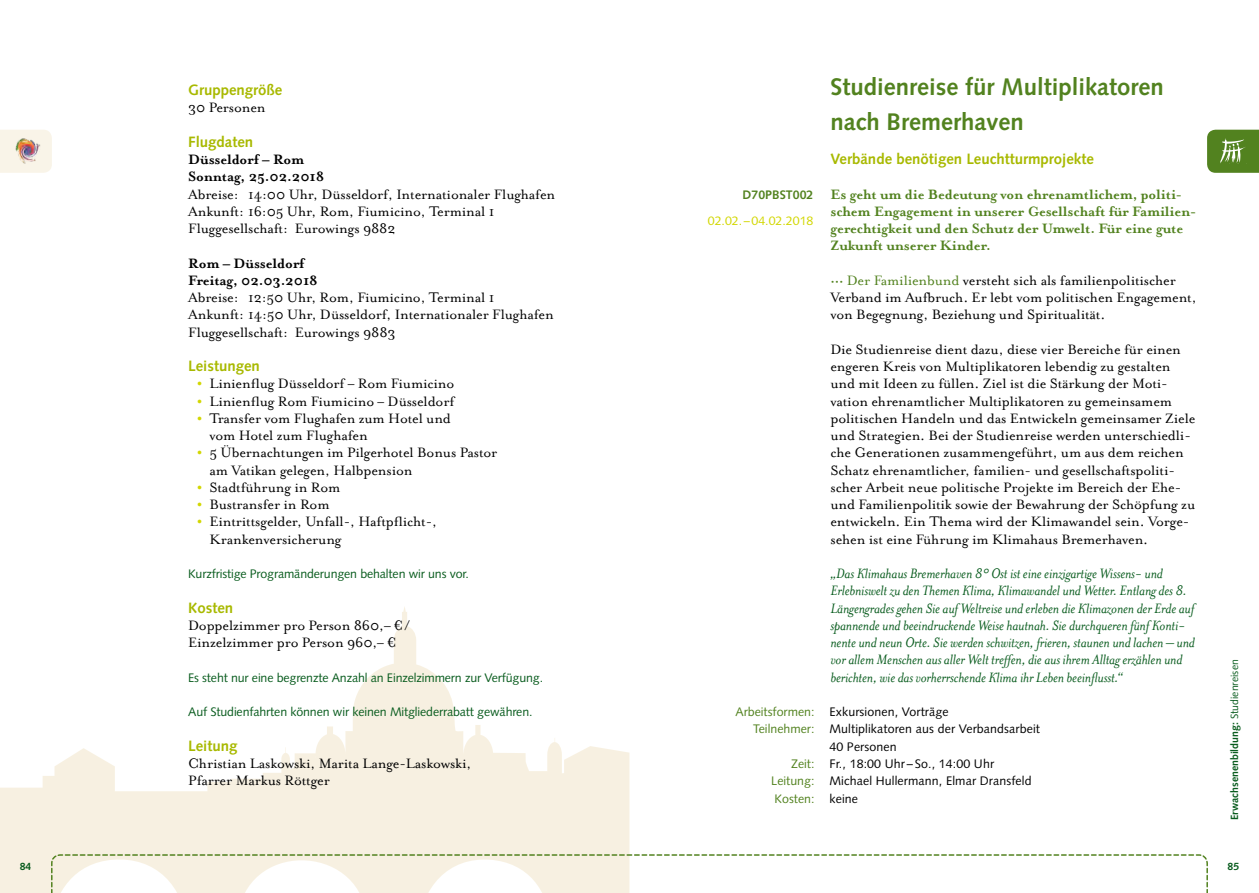
<style>
.page{position:relative;width:1259px;height:893px;background:#fff}
.page>*{position:absolute;margin:0;border:0;box-sizing:border-box;transform-origin:0 0}
.t1{font:700 24px/34.5px "Syntax LT Std";color:#52821f}
.t2{font:15.75px/17.2px "Mrs Eaves Roman";letter-spacing:-.01em;color:#000}
.t3{font:italic 15.75px/17.2px "Mrs Eaves";letter-spacing:-.01em;color:#095c1e}
.t4{font:700 15.75px/17.2px "Mrs Eaves";letter-spacing:-.01em;color:#52821f}
.t5{font:700 15.75px/17.2px "Mrs Eaves";letter-spacing:-.01em;color:#000}
.t6{font:700 15px "Syntax LT Std";color:#a8b901}
.t7{font:12.3px "Syntax LT Std";letter-spacing:-.01em;color:#095c1e}
.t8{font:12.3px "Syntax LT Std";letter-spacing:.01em;color:#000}
.t9{font:12.3px "Syntax LT Std";color:#d2d700}
.t10{font:12.3px "Syntax LT Std";color:#52821f}
.t11{font:700 12.3px "Syntax LT Std";color:#52821f}
.t12{font:700 10.5px "Syntax LT Std";color:#095c1e}
.s1{font-family:"Mrs Eaves";font-weight:700;color:#52821f}
.s2{color:#52821f}
.s3{color:#000}
.s4{font-weight:400}
</style>
<div class="page">
<svg style="left:0;top:607px;width:629px;height:286px"></svg>
<div style="left:0;top:130px;width:52px;height:43px;background:#f9f4e8"></div>
<svg style="left:50px;top:853px;width:1158px;height:40px"></svg>
<img style="left:16px;top:138px;width:25px;height:26px">
<svg style="left:1207px;top:130px;width:52px;height:43px"></svg>
<p class="t6" style="left:188px;top:81px;width:96px">Gruppengröße</p>
<p class="t2" style="left:188px;top:99px;width:79px">30 Personen</p>
<p class="t6" style="left:188px;top:133px;width:67px">Flugdaten</p>
<p class="t5" style="left:188px;top:151px;width:138px">Düsseldorf – Rom<br>Sonntag, 25.02.2018</p>
<p class="t2" style="left:188px;top:186px;width:369px">Abreise: 14:00 Uhr, Düsseldorf, Internationaler Flughafen<br>Ankunft: 16:05 Uhr, Rom, Fiumicino, Terminal 1<br>Fluggesellschaft: Eurowings 9882</p>
<p class="t5" style="left:188px;top:254px;width:131px">Rom – Düsseldorf<br>Freitag, 02.03.2018</p>
<p class="t2" style="left:188px;top:289px;width:367px">Abreise: 12:50 Uhr, Rom, Fiumicino, Terminal 1<br>Ankunft: 14:50 Uhr, Düsseldorf, Internationaler Flughafen<br>Fluggesellschaft: Eurowings 9883</p>
<p class="t6" style="left:188px;top:357px;width:73px">Leistungen</p>
<p class="t2" style="left:209px;top:375px;width:289px">Linienflug Düsseldorf – Rom Fiumicino<br>Linienflug Rom Fiumicino – Düsseldorf<br>Transfer vom Flughafen zum Hotel und<br>vom Hotel zum Flughafen<br>5 Übernachtungen im Pilgerhotel Bonus Pastor am Vatikan gelegen, Halbpension<br>Stadtführung in Rom<br>Bustransfer in Rom<br>Eintrittsgelder, Unfall-, Haftpflicht-,<br>Krankenversicherung</p>
<p class="t7" style="left:188px;top:567px;width:282px">Kurzfristige Programänderungen behalten wir uns vor.</p>
<p class="t6" style="left:188px;top:599px;width:46px">Kosten</p>
<p class="t2" style="left:188px;top:617px;width:223px">Doppelzimmer pro Person 860,– €/<br>Einzelzimmer pro Person 960,– €</p>
<p class="t7" style="left:188px;top:670px;width:356px">Es steht nur eine begrenzte Anzahl an Einzelzimmern zur Verfügung.</p>
<p class="t7" style="left:188px;top:705px;width:346px">Auf Studienfahrten können wir keinen Mitgliederrabatt gewähren.</p>
<p class="t6" style="left:188px;top:737px;width:51px">Leitung</p>
<p class="t2" style="left:188px;top:755px;width:285px">Christian Laskowski, Marita Lange-Laskowski,<br>Pfarrer Markus Röttger</p>
<p class="t11" style="left:742px;top:187px;width:72px">D70PBST002</p>
<p class="t9" style="left:708px;top:213px;width:107px">02.02.–04.02.2018</p>
<h1 class="t1" style="left:830px;top:70px;width:335px">Studienreise für Multiplikatoren nach Bremerhaven</h1>
<p class="t6" style="left:830px;top:150px;width:265px">Verbände benötigen Leuchtturmprojekte</p>
<p class="t4" style="left:830px;top:185px;width:367px">Es geht um die Bedeutung von ehrenamtlichem, politi&shy;schem Engagement in unserer Gesellschaft für Familien&shy;gerechtigkeit und den Schutz der Umwelt. Für eine gute Zukunft unserer Kinder.</p>
<p class="t2" style="left:830px;top:272px;width:368px"><span class="s1">···</span> <span class="s2">Der Familienbund</span> versteht sich als familienpolitischer<br>Verband im Aufbruch. Er lebt vom politischen Engagement, von Begegnung, Beziehung und Spiritualität.</p>
<p class="t2" style="left:830px;top:341px;width:366px">Die Studienreise dient dazu, diese vier Bereiche für einen engeren Kreis von Multiplikatoren lebendig zu gestalten und mit Ideen zu füllen. Ziel ist die Stärkung der Moti&shy;vation ehrenamtlicher Multiplikatoren zu gemeinsamem politischen Handeln und das Entwickeln gemeinsamer Ziele und Strategien. Bei der Studienreise werden unterschiedli&shy;che Generationen zusammengeführt, um aus dem reichen Schatz ehrenamtlicher, familien- und gesellschaftspoliti&shy;scher Arbeit neue politische Projekte im Bereich der Ehe&shy;und Familienpolitik sowie der Bewahrung der Schöpfung zu entwickeln. Ein Thema wird der Klimawandel sein. Vorge&shy;sehen ist eine Führung im Klimahaus Bremerhaven.</p>
<p class="t3" style="left:830px;top:565px;width:366px">„Das Klimahaus Bremerhaven 8° Ost ist eine einzigartige Wissens- und Erlebniswelt zu den Themen Klima, Klimawandel und Wetter. Entlang des 8.<br>Längengrades gehen Sie auf Weltreise und erleben die Klimazonen der Erde auf spannende und beeindruckende Weise hautnah. Sie durchqueren fünf Konti&shy;nente und neun Orte. Sie werden schwitzen, frieren, staunen und lachen – und vor allem Menschen aus aller Welt treffen, die aus ihrem Alltag erzählen und berichten, wie das vorherrschende Klima ihr Leben beeinflusst.“</p>
<p class="t8" style="left:735px;top:705px;width:215px"><span class="s2">Arbeitsformen:</span> Exkursionen, Vorträge</p>
<p class="t8" style="left:753px;top:722px;width:288px"><span class="s2">Teilnehmer:</span> Multiplikatoren aus der Verbandsarbeit</p>
<p class="t8" style="left:829px;top:739px;width:69px">40 Personen</p>
<p class="t8" style="left:791px;top:756px;width:204px"><span class="s2">Zeit:</span> Fr., 18:00 Uhr – So., 14:00 Uhr</p>
<p class="t8" style="left:771px;top:774px;width:262px"><span class="s2">Leitung:</span> Michael Hullermann, Elmar Dransfeld</p>
<p class="t10" style="left:774px;top:791px;width:85px">Kosten: <span class="s3">keine</span></p>
<p class="t12" style="left:1228px;top:820px;width:162px;rotate:-90deg">Erwachsenenbildung: <span class="s4">Studienreisen</span></p>
<p class="t12" style="left:20px;top:860px;width:13px">84</p>
<p class="t12" style="left:1227px;top:860px;width:13px">85</p>
</div>
